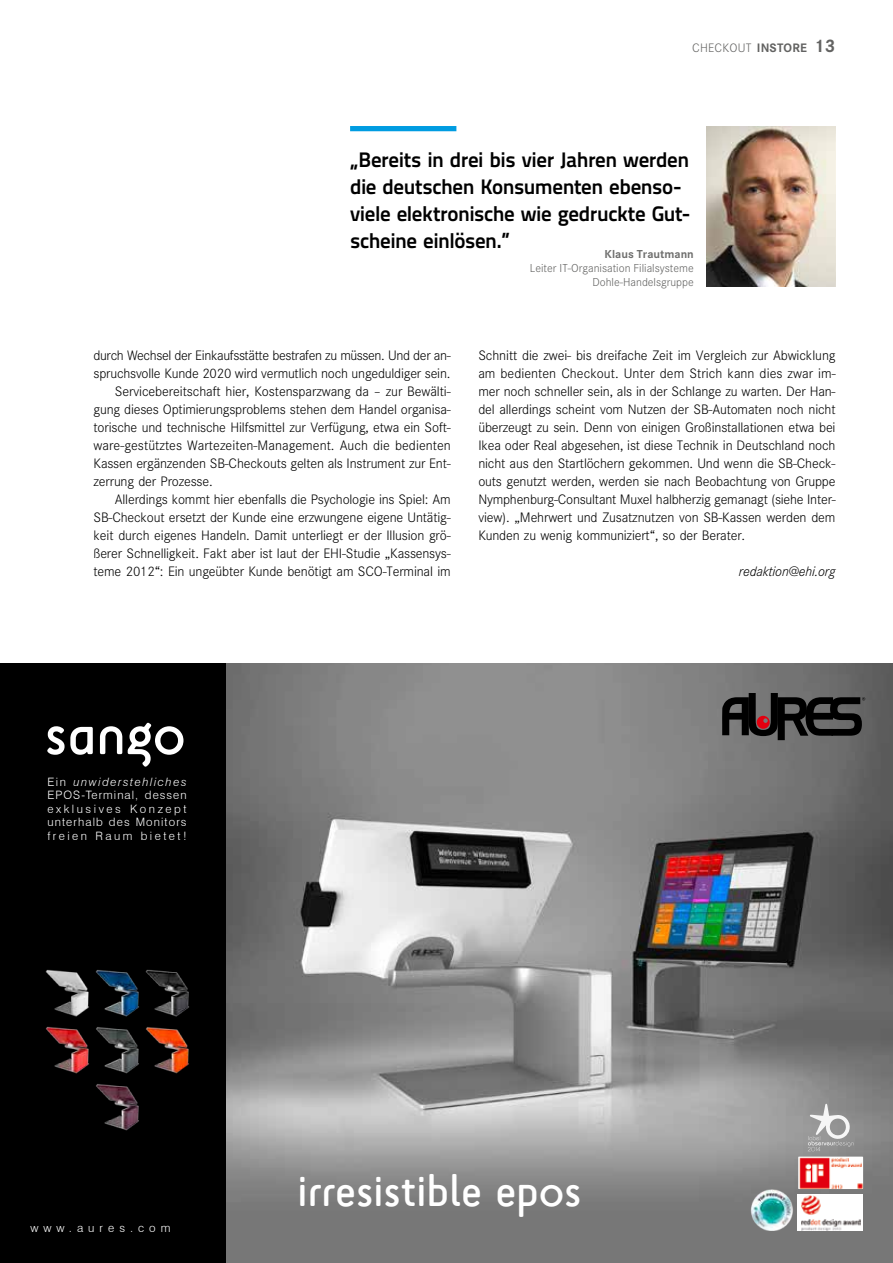
<style>
.page{position:relative;width:893px;height:1263px;background:#fff}
.page>*{position:absolute;margin:0;border:0;box-sizing:border-box;transform-origin:0 0}
.t1{font:60.6px "Sci Fly Sans";color:#fff}
.t2{font:46.65px "Sci Fly Sans";color:#fff}
.t3{font:21px/27px "Titillium Text 25 L 800 wt";letter-spacing:-.02em;color:#000}
.t4{font:300 14.25px/18px "Corporate S";letter-spacing:-.01em;color:#000;text-align:justify}
.t5{font:italic 300 14.25px "Corporate S";letter-spacing:-.01em;color:#000}
.t6{font:300 12.75px "Corporate S";color:#636362}
.t7{font:300 12px/14.4px "Corporate S";color:#636362;text-align:right}
.t8{font:700 12px "Corporate S";color:#6f6f6e}
.t9{font:300 11.7px "Swiss 721 BT";letter-spacing:.43em;color:#fff}
.t10{font:300 11.55px/13.5px "Swiss 721 BT";letter-spacing:.21em;color:#fff;text-align:justify}
.s1{font-weight:700}
.s2{font-weight:700;font-size:18.75px}
.s3{font-style:italic}
</style>
<div class="page">
<img style="left:707px;top:126px;width:129px;height:160px">
<div style="left:350px;top:126px;width:106px;height:5px;background:#009ce1"></div>
<img style="left:226px;top:663px;width:667px;height:600px">
<svg style="left:808px;top:1104px;width:46px;height:47px"></svg>
<div style="left:0;top:663px;width:226px;height:600px;background:#000"></div>
<img style="left:739px;top:1189px;width:67px;height:42px">
<img style="left:798px;top:1156px;width:65px;height:33px">
<svg style="left:722px;top:693px;width:143px;height:47px;background:#3a3637"></svg>
<img style="left:45px;top:969px;width:44px;height:48px">
<img style="left:96px;top:970px;width:43px;height:47px">
<img style="left:96px;top:1084px;width:43px;height:47px">
<img style="left:96px;top:1027px;width:43px;height:47px">
<img style="left:146px;top:1027px;width:43px;height:47px">
<img style="left:145px;top:969px;width:44px;height:48px">
<img style="left:46px;top:1026px;width:43px;height:48px">
<div style="left:798px;top:1194px;width:65px;height:37px;background:#fff"></div>
<img style="left:801px;top:1195px;width:59px;height:36px">
<p class="t6" style="left:692px;top:41px;width:145px">Checkout <span class="s1">Instore</span> <span class="s2">13</span></p>
<h3 class="t3" style="left:350px;top:145px;width:342px">„Bereits in drei bis vier Jahren werden die deutschen Konsumenten ebenso&shy;viele elektronische wie gedruckte Gut&shy;scheine einlösen.”</h3>
<p class="t8" style="left:605px;top:247px;width:91px">Klaus Trautmann</p>
<p class="t7" style="left:530px;top:261px;width:165px">Leiter IT-Organisation Filialsysteme<br>Dohle-Handelsgruppe</p>
<p class="t4" style="left:94px;top:346px;width:359px">durch Wechsel der Einkaufsstätte bestrafen zu müssen. U nd der an-</p>
<p class="t4" style="left:94px;top:364px;width:358px">spruchsvolle Kunde 2020 wird vermutlich noch ungeduldiger sein.</p>
<p class="t4" style="left:115px;top:382px;width:337px">Servicebereitschaft hier, Kostensparzwang da – zur Bewälti-</p>
<p class="t4" style="left:94px;top:400px;width:359px">gung dieses Optimierungsproblems stehen dem Handel organisa-</p>
<p class="t4" style="left:94px;top:418px;width:359px">torische und technische H ilfsmittel zur Verfügung, etwa ein Soft-</p>
<p class="t4" style="left:94px;top:436px;width:359px">ware-gestütztes Wartezeiten-Management. Auch die bedienten</p>
<p class="t4" style="left:94px;top:454px;width:359px">Kassen ergänzenden SB-Checkouts gelten als Instrument zur Ent-</p>
<p class="t4" style="left:94px;top:472px;width:121px">zerrung der Prozesse.</p>
<p class="t4" style="left:115px;top:490px;width:337px">Allerdings kommt hier ebenfalls die Psychologie ins Spiel: Am</p>
<p class="t4" style="left:94px;top:508px;width:359px">SB-Checkout ersetzt der Kunde eine erzwungene eigene Untätig-</p>
<p class="t4" style="left:94px;top:526px;width:359px">keit durch eigenes Handeln. Damit unterliegt er der Illusion grö-</p>
<p class="t4" style="left:94px;top:544px;width:359px">ßerer Schnelligkeit. Fakt aber ist laut der EH I-Studie „Kassensys-</p>
<p class="t4" style="left:94px;top:562px;width:359px">teme 2012“: Ein ungeübter Kunde benötigt am SCO-Terminal im</p>
<p class="t4" style="left:478px;top:346px;width:359px">Schnitt die zwei- bis dreifache Zeit im Vergleich zur Abwicklung am bedienten Checkout. U nter dem Strich kann dies zwar im&shy;mer noch schneller sein, als in der Schlange zu warten. Der Han&shy;del allerdings scheint vom Nutzen der SB-Automaten noch nicht überzeugt zu sein. Denn von einigen Großinstallationen etwa bei Ikea oder Real abgesehen, ist diese Technik in Deutschland noch nicht aus den Startlöchern gekommen. Und wenn die SB-Check&shy;outs genutzt werden, werden sie nach Beobachtung von Gruppe Nymphenburg-Consultant Muxel halbherzig gemanagt (siehe Inter&shy;view). „Mehrwert und Zusatznutzen von SB-Kassen werden dem Kunden zu wenig kommuniziert“, so der Berater.</p>
<p class="t5" style="left:739px;top:563px;width:98px">redaktion@ehi.org</p>
<h1 class="t1" style="left:45px;top:699px;width:142px">sango</h1>
<p class="t10" style="left:47px;top:775px;width:141px">Ein <span class="s3">unwiderstehliches </span>EPOS-Terminal, dessen exklusives Konzept unterhalb des Monitors freien Raum bietet!</p>
<p class="t9" style="left:30px;top:1221px;width:141px">www.aures.com</p>
<h2 class="t2" style="left:297px;top:1164px;width:286px">irresistible epos</h2>
</div>
